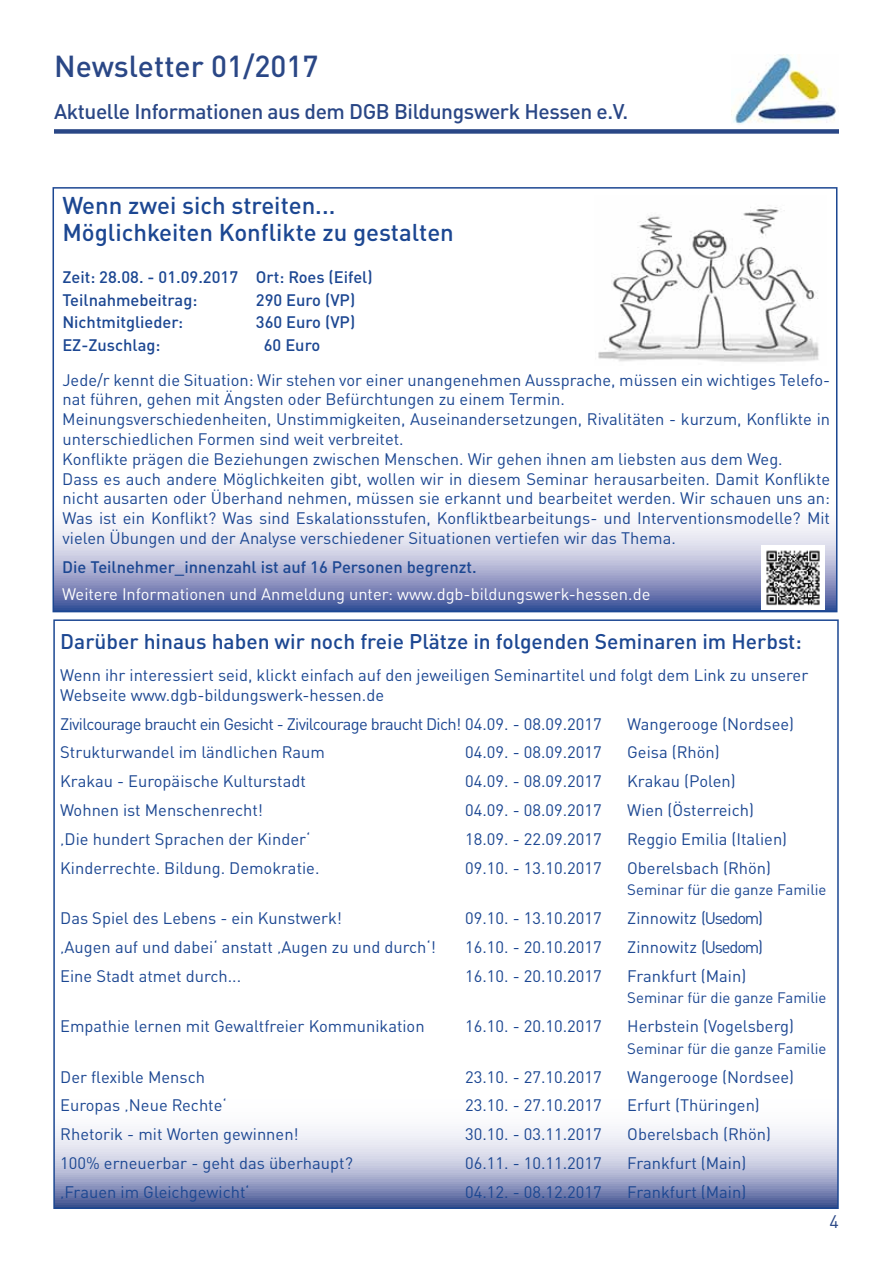
<style>
.page{position:relative;width:893px;height:1263px;background:#fff}
.page>*{position:absolute;margin:0;border:0;box-sizing:border-box;transform-origin:0 0}
.t1{font:500 30px "DINOT";color:#2a4786}
.t2{font:500 24px/27px "DINOT";color:#1c4792}
.t3{font:500 21px "DINOT";color:#1c4792}
.t4{font:500 21px "DINOT";letter-spacing:-.02em;color:#2a4786}
.t5{font:18px "DINOT";color:#2a4786}
.t6{font:16.5px/19.8px "DINOT";color:#1c4792}
.t7{font:500 16.5px/22.5px "DINOT";color:#1c4792}
.t8{font:16.5px "DINOT";letter-spacing:-.04em;color:#1c4792}
.t9{font:16.5px "DINOT";color:#fff}
.t10{font:15px "DINOT";color:#1c4792}
</style>
<div class="page">
<div style="left:54px;top:129px;width:785px;height:5px;background:#2a4786"></div>
<img style="left:731px;top:54px;width:105px;height:70px">
<svg style="left:56px;top:1129px;width:780px;height:77px;background:#b4b9d4"></svg>
<svg style="left:56px;top:523px;width:778px;height:86px;background:#aeb2d2"></svg>
<div style="left:53px;top:187px;width:784px;height:425px;border:2px solid #1c4792"></div>
<img style="left:598px;top:205px;width:221px;height:157px">
<img style="left:761px;top:545px;width:64px;height:64px">
<h1 class="t1" style="left:54px;top:47px;width:266px">Newsletter 01/2017</h1>
<p class="t4" style="left:54px;top:98px;width:576px">Aktuelle Informationen aus dem DGB Bildungswerk Hessen e.V.</p>
<h2 class="t2" style="left:62px;top:191px;width:393px">Wenn zwei sich streiten...<br>Möglichkeiten Konflikte zu gestalten</h2>
<p class="t7" style="left:62px;top:266px;width:312px">Zeit: 28.08. - 01.09.2017 Ort: Roes (Eifel)<br>Teilnahmebeitrag:</p>
<p class="t7" style="left:256px;top:288px;width:101px">290 Euro (VP)</p>
<p class="t7" style="left:62px;top:311px;width:122px">Nichtmitglieder:</p>
<p class="t7" style="left:256px;top:311px;width:101px">360 Euro (VP)</p>
<p class="t7" style="left:62px;top:333px;width:100px">EZ-Zuschlag:</p>
<p class="t7" style="left:264px;top:333px;width:58px">60 Euro</p>
<p class="t6" style="left:62px;top:369px;width:769px">Jede/r kennt die Situation: Wir stehen vor einer unangenehmen Aussprache, müssen ein wichtiges Telefo&shy;nat führen, gehen mit Ängsten oder Befürchtungen zu einem Termin.<br>Meinungsverschiedenheiten, Unstimmigkeiten, Auseinandersetzungen, Rivalitäten - kurzum, Konflikte in unterschiedlichen Formen sind weit verbreitet.<br>Konflikte prägen die Beziehungen zwischen Menschen. Wir gehen ihnen am liebsten aus dem Weg.<br>Dass es auch andere Möglichkeiten gibt, wollen wir in diesem Seminar herausarbeiten. Damit Konflikte nicht ausarten oder Überhand nehmen, müssen sie erkannt und bearbeitet werden. Wir schauen uns an:<br>Was ist ein Konflikt? Was sind Eskalationsstufen, Konfliktbearbeitungs- und Interventionsmodelle? Mit vielen Übungen und der Analyse verschiedener Situationen vertiefen wir das Thema.</p>
<p class="t7" style="left:62px;top:555px;width:416px">Die Teilnehmer_innenzahl ist auf 16 Personen begrenzt.</p>
<p class="t9" style="left:62px;top:584px;width:590px">Weitere Informationen und Anmeldung unter: www.dgb-bildungswerk-hessen.de</p>
<p class="t3" style="left:60px;top:628px;width:743px">Darüber hinaus haben wir noch freie Plätze in folgenden Seminaren im Herbst:</p>
<p class="t6" style="left:60px;top:665px;width:750px">Wenn ihr interessiert seid, klickt einfach auf den jeweiligen Seminartitel und folgt dem Link zu unserer<br>Webseite www.dgb-bildungswerk-hessen.de</p>
<p class="t8" style="left:60px;top:713px;width:543px">Zivilcourage braucht ein Gesicht - Zivilcourage braucht Dich! 04.09. - 08.09.2017</p>
<p class="t6" style="left:627px;top:713px;width:168px">Wangerooge (Nordsee)</p>
<p class="t6" style="left:60px;top:742px;width:266px">Strukturwandel im ländlichen Raum</p>
<p class="t6" style="left:465px;top:742px;width:138px">04.09. - 08.09.2017</p>
<p class="t6" style="left:627px;top:742px;width:94px">Geisa (Rhön)</p>
<p class="t6" style="left:60px;top:771px;width:247px">Krakau - Europäische Kulturstadt</p>
<p class="t6" style="left:465px;top:771px;width:138px">04.09. - 08.09.2017</p>
<p class="t6" style="left:627px;top:771px;width:110px">Krakau (Polen)</p>
<p class="t6" style="left:60px;top:800px;width:204px">Wohnen ist Menschenrecht!</p>
<p class="t6" style="left:465px;top:800px;width:138px">04.09. - 08.09.2017</p>
<p class="t6" style="left:627px;top:800px;width:128px">Wien (Österreich)</p>
<p class="t6" style="left:60px;top:829px;width:252px">‚Die hundert Sprachen der Kinder‘</p>
<p class="t6" style="left:465px;top:829px;width:138px">18.09. - 22.09.2017</p>
<p class="t6" style="left:627px;top:829px;width:161px">Reggio Emilia (Italien)</p>
<p class="t6" style="left:60px;top:857px;width:261px">Kinderrechte. Bildung. Demokratie.</p>
<p class="t6" style="left:465px;top:857px;width:138px">09.10. - 13.10.2017</p>
<p class="t6" style="left:627px;top:857px;width:145px">Oberelsbach (Rhön)</p>
<p class="t10" style="left:627px;top:880px;width:201px">Seminar für die ganze Familie</p>
<p class="t6" style="left:60px;top:908px;width:283px">Das Spiel des Lebens - ein Kunstwerk!</p>
<p class="t6" style="left:465px;top:908px;width:138px">09.10. - 13.10.2017</p>
<p class="t6" style="left:627px;top:908px;width:137px">Zinnowitz (Usedom)</p>
<p class="t6" style="left:60px;top:937px;width:377px">‚Augen auf und dabei‘ anstatt ‚Augen zu und durch‘!</p>
<p class="t6" style="left:465px;top:937px;width:138px">16.10. - 20.10.2017</p>
<p class="t6" style="left:627px;top:937px;width:137px">Zinnowitz (Usedom)</p>
<p class="t6" style="left:60px;top:965px;width:182px">Eine Stadt atmet durch...</p>
<p class="t6" style="left:465px;top:965px;width:138px">16.10. - 20.10.2017</p>
<p class="t6" style="left:627px;top:965px;width:121px">Frankfurt (Main)</p>
<p class="t10" style="left:627px;top:988px;width:201px">Seminar für die ganze Familie</p>
<p class="t6" style="left:60px;top:1016px;width:366px">Empathie lernen mit Gewaltfreier Kommunikation</p>
<p class="t6" style="left:465px;top:1016px;width:138px">16.10. - 20.10.2017</p>
<p class="t6" style="left:627px;top:1016px;width:168px">Herbstein (Vogelsberg)</p>
<p class="t10" style="left:627px;top:1039px;width:201px">Seminar für die ganze Familie</p>
<p class="t6" style="left:60px;top:1066px;width:146px">Der flexible Mensch</p>
<p class="t6" style="left:465px;top:1066px;width:138px">23.10. - 27.10.2017</p>
<p class="t6" style="left:627px;top:1066px;width:168px">Wangerooge (Nordsee)</p>
<p class="t6" style="left:60px;top:1095px;width:168px">Europas ‚Neue Rechte‘</p>
<p class="t6" style="left:465px;top:1095px;width:138px">23.10. - 27.10.2017</p>
<p class="t6" style="left:627px;top:1095px;width:134px">Erfurt (Thüringen)</p>
<p class="t6" style="left:60px;top:1124px;width:240px">Rhetorik - mit Worten gewinnen!</p>
<p class="t6" style="left:465px;top:1124px;width:138px">30.10. - 03.11.2017</p>
<p class="t6" style="left:627px;top:1124px;width:145px">Oberelsbach (Rhön)</p>
<p class="t6" style="left:60px;top:1153px;width:294px">100% erneuerbar - geht das überhaupt?</p>
<p class="t6" style="left:465px;top:1153px;width:138px">06.11. - 10.11.2017</p>
<p class="t6" style="left:627px;top:1153px;width:121px">Frankfurt (Main)</p>
<p class="t6" style="left:60px;top:1181px;width:191px">‚Frauen im Gleichgewicht‘</p>
<p class="t6" style="left:465px;top:1181px;width:138px">04.12. - 08.12.2017</p>
<p class="t6" style="left:627px;top:1181px;width:121px">Frankfurt (Main)</p>
<p class="t5" style="left:829px;top:1210px;width:11px">4</p>
</div>
